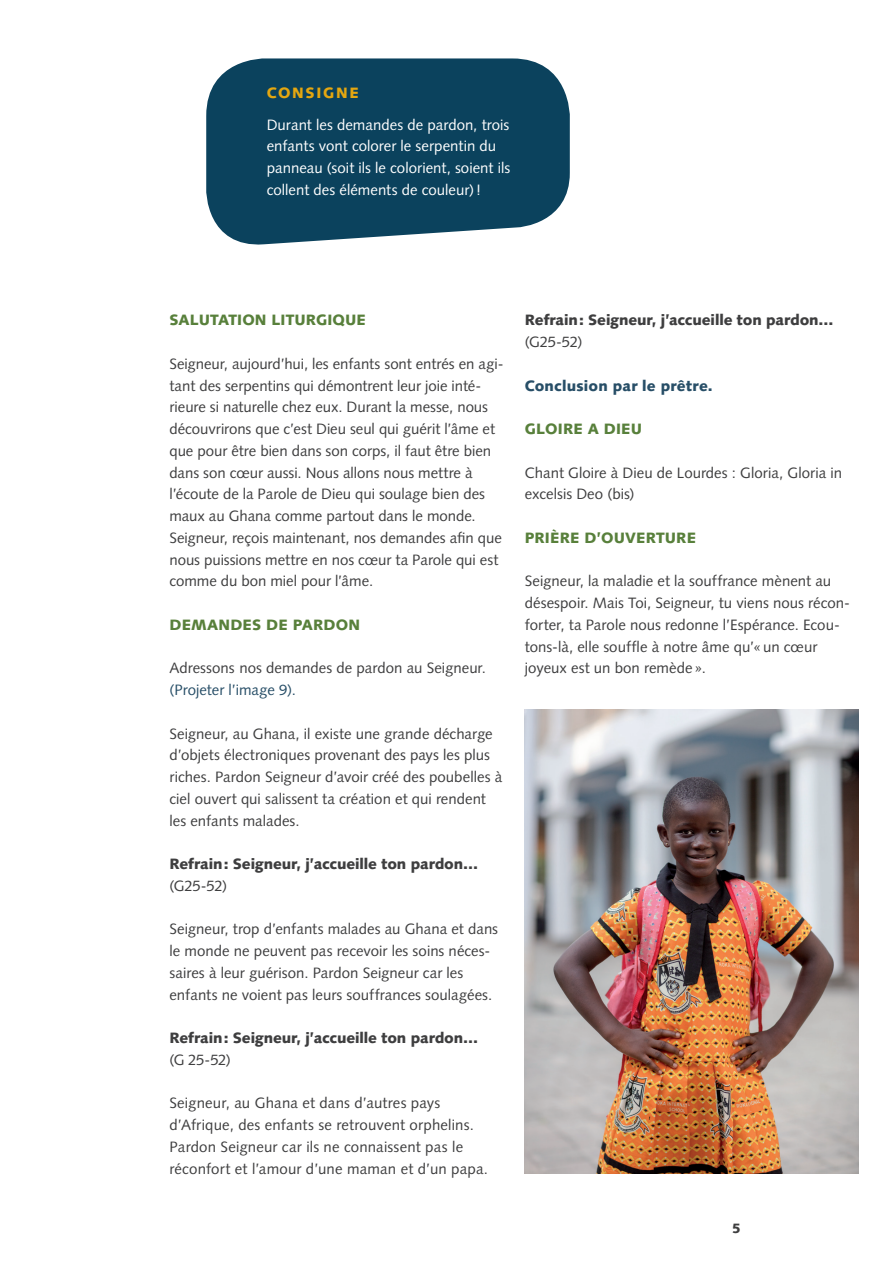
<style>
.page{position:relative;width:893px;height:1263px;background:#fff}
.page>*{position:absolute;margin:0;border:0;box-sizing:border-box;transform-origin:0 0}
.t1{font:15px/21.8px "Syntax LT Std";color:#3e3e3f}
.t2{font:15px/21.8px "Syntax LT Std";color:#fff}
.t3{font:900 15px "Syntax LT Std";letter-spacing:-.005em;color:#3e3e3f}
.t4{font:900 15px "Syntax LT Std";letter-spacing:.005em;color:#58803b}
.t5{font:900 15px "Syntax LT Std";letter-spacing:.01em;color:#274e67}
.t6{font:15px "Syntax LT Std";color:#274e67}
.t7{font:900 15px "Syntax LT Std";letter-spacing:.11em;color:#e5a710}
.t8{font:900 13.5px "Syntax LT Std";color:#3e3e3f}
</style>
<div class="page">
<img style="left:525px;top:710px;width:334px;height:464px">
<svg style="left:206px;top:58px;width:364px;height:187px;background:#20526b"></svg>
<p class="t7" style="left:267px;top:84px;width:91px">Consigne</p>
<p class="t2" style="left:267px;top:114px;width:245px">Durant les demandes de pardon, trois enfants vont colorer le serpentin du panneau (soit ils le colorient, soient ils collent des éléments de couleur)!</p>
<p class="t4" style="left:169px;top:311px;width:20px">SALUTAT</p>
<p class="t4" style="left:237px;top:311px;width:60px">ION LITURG</p>
<p class="t4" style="left:327px;top:311px;width:40px">IQUE</p>
<p class="t1" style="left:169px;top:353px;width:336px">Seigneur, aujourd’hui, les enfants sont entrés en agi&shy;tant des serpentins qui démontrent leur joie inté&shy;rieure si naturelle chez eux. Durant la messe, nous découvrirons que c’est Dieu seul qui guérit l’âme et que pour être bien dans son corps, il faut être bien dans son cœur aussi. Nous allons nous mettre à l’écoute de la Parole de Dieu qui soulage bien des maux au Ghana comme partout dans le monde.<br>Seigneur, reçois maintenant, nos demandes afin que nous puissions mettre en nos cœur ta Parole qui est comme du bon miel pour l’âme.</p>
<p class="t4" style="left:169px;top:616px;width:179px">DEMAN DES DE PARDON</p>
<p class="t1" style="left:169px;top:657px;width:318px">Adressons nos demandes de pardon au Seigneur.</p>
<p class="t6" style="left:169px;top:681px;width:128px">(Projeter l’image 9).</p>
<p class="t1" style="left:169px;top:723px;width:334px">Seigneur, au Ghana, il existe une grande décharge d’objets électroniques provenant des pays les plus riches. Pardon Seigneur d’avoir créé des poubelles à ciel ouvert qui salissent ta création et qui rendent les enfants malades.</p>
<p class="t3" style="left:169px;top:855px;width:310px">Refrain: Seigneur, j’accueille ton pardon…</p>
<p class="t1" style="left:169px;top:875px;width:59px">(G25-52)</p>
<p class="t1" style="left:169px;top:918px;width:330px">Seigneur, trop d’enfants malades au Ghana et dans le monde ne peuvent pas recevoir les soins néces&shy;saires à leur guérison. Pardon Seigneur car les enfants ne voient pas leurs souffrances soulagées.</p>
<p class="t3" style="left:169px;top:1029px;width:310px">Refrain: Seigneur, j’accueille ton pardon…</p>
<p class="t1" style="left:169px;top:1049px;width:63px">(G 25-52)</p>
<p class="t1" style="left:169px;top:1092px;width:320px">Seigneur, au Ghana et dans d’autres pays d’Afrique, des enfants se retrouvent orphelins.<br>Pardon Seigneur car ils ne connaissent pas le réconfort et l’amour d’une maman et d’un papa.</p>
<p class="t3" style="left:525px;top:311px;width:310px">Refrain: Seigneur, j’accueille ton pardon…</p>
<p class="t1" style="left:525px;top:331px;width:59px">(G25-52)</p>
<p class="t5" style="left:525px;top:376px;width:189px">Conclusion par le prêtre.</p>
<p class="t4" style="left:525px;top:420px;width:12px">GLO</p>
<p class="t4" style="left:558px;top:420px;width:83px">IRE A DIEU</p>
<p class="t1" style="left:525px;top:462px;width:319px">Chant Gloire à Dieu de Lourdes : Gloria, Gloria in excelsis Deo (bis)</p>
<p class="t4" style="left:525px;top:529px;width:89px">PRIÈRE D’OUV</p>
<p class="t4" style="left:636px;top:529px;width:21px">ERTUR</p>
<p class="t4" style="left:687px;top:529px;width:11px">E</p>
<p class="t1" style="left:525px;top:570px;width:327px">Seigneur, la maladie et la souffrance mènent au désespoir. Mais Toi, Seigneur, tu viens nous récon&shy;forter, ta Parole nous redonne l’Espérance. Ecou&shy;tons-là, elle souffle à notre âme qu’«un cœur joyeux est un bon remède».</p>
<p class="t8" style="left:732px;top:1220px;width:10px">5</p>
</div>
